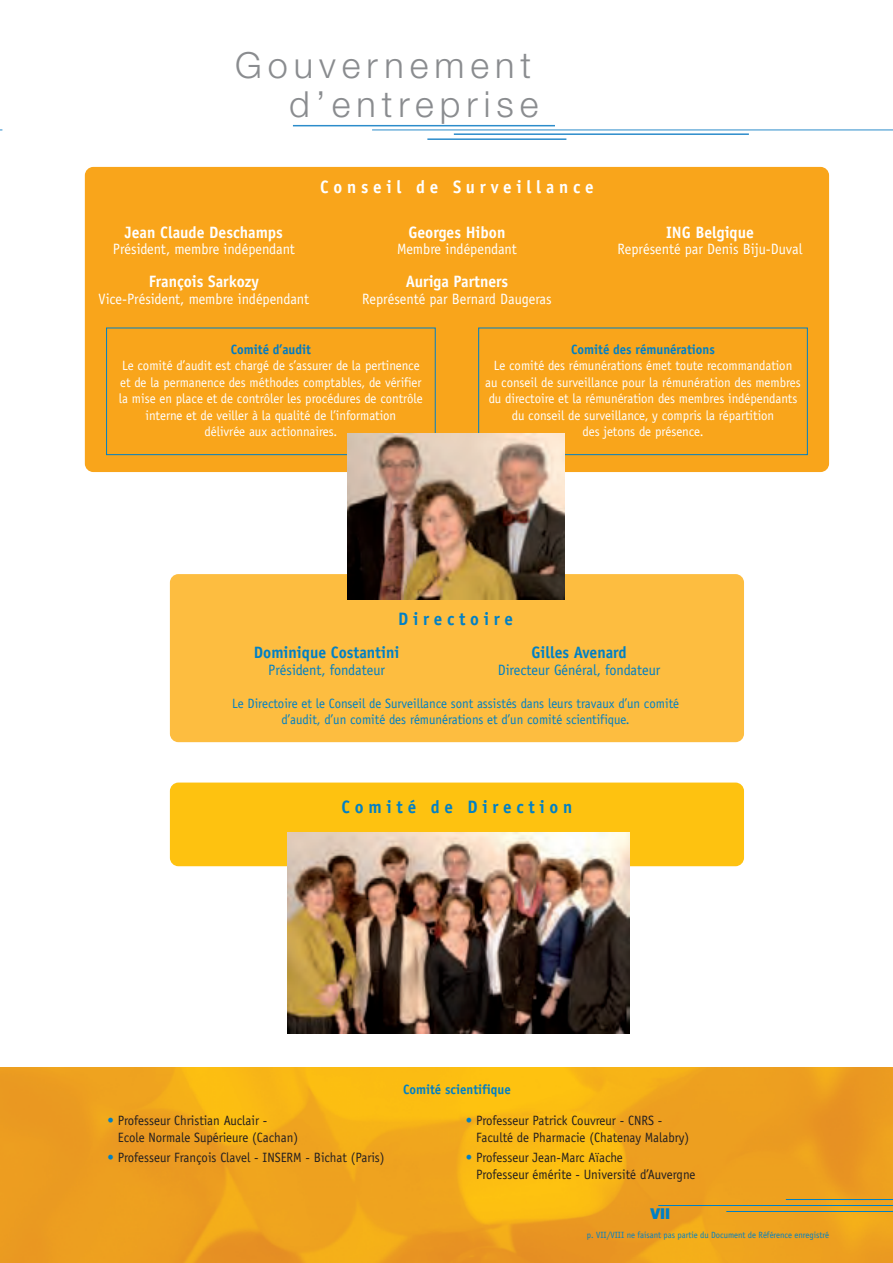
<style>
.page{position:relative;width:893px;height:1263px;background:#fff}
.page>*{position:absolute;margin:0;border:0;box-sizing:border-box;transform-origin:0 0}
.t1{font:300 36px/39px "Helvetica Neue";letter-spacing:.165em;color:#8a8c8f;text-align:right}
.t2{font:700 18px "Officina Sans";letter-spacing:.28em;color:#0080c5;scale:.95 1}
.t3{font:700 18px "Officina Sans";letter-spacing:.28em;color:#fff;scale:.95 1}
.t4{font:700 16.5px "Officina Sans";color:#fff;scale:.95 1}
.t5{font:700 16.5px "Officina Sans";color:#0080c5;scale:.95 1}
.t6{font:15px "Officina Sans";color:#fff;scale:.95 1}
.t7{font:15px "Officina Sans";color:#0080c5;scale:.95 1}
.t8{font:900 15px "Helvetica Neue";color:#0080c5}
.t9{font:13.5px/16.5px "Officina Sans";color:#fff;text-align:center;scale:.95 1}
.t10{font:13.5px/16.5px "Officina Sans";color:#231f20;scale:.95 1}
.t11{font:13.5px/16.5px "Officina Sans";color:#0080c5;text-align:center;scale:.95 1}
.t12{font:700 13.5px "Officina Sans";color:#0080c5;scale:.95 1}
.t13{font:700 13.5px "Officina Sans";color:#007bc3;scale:.95 1}
.t14{font:9px "Officina Sans";color:#0080c5;scale:.95 1}
.s1{color:#0080c5}
</style>
<div class="page">
<img style="left:0;top:1067px;width:892px;height:196px">
<div style="left:85px;top:167px;width:744px;height:305px;background:#f9a51b;border-radius:9px"></div>
<div style="left:170px;top:574px;width:574px;height:168px;background:#fdbd40;border-radius:9px"></div>
<div style="left:170px;top:783px;width:574px;height:83px;background:#fec210;border-radius:9px"></div>
<hr style="left:372px;top:130px;width:520px;height:1px;background:#2c8ccb">
<hr style="left:293px;top:125px;width:262px;height:1px;background:#2c8ccb">
<hr style="left:454px;top:133px;width:295px;height:2px;background:#2c8ccb">
<hr style="left:427px;top:138px;width:139px;height:2px;background:#2c8ccb">
<img style="left:288px;top:832px;width:341px;height:202px">
<hr style="left:658px;top:1205px;width:234px;height:1px;background:#0080c5">
<hr style="left:786px;top:1199px;width:106px;height:1px;background:#0080c5">
<hr style="left:726px;top:1211px;width:166px;height:1px;background:#0080c5">
<div style="left:106px;top:328px;width:330px;height:127px;border:1px solid #0080c5"></div>
<div style="left:478px;top:328px;width:330px;height:127px;border:1px solid #0080c5"></div>
<img style="left:348px;top:433px;width:217px;height:167px">
<h1 class="t1" style="left:235px;top:49px;width:305px">Gouvernement d’entreprise</h1>
<h2 class="t3" style="left:320px;top:180px;width:289px">Conseil de Surveillance</h2>
<p class="t4" style="left:125px;top:226px;width:168px">Jean Claude Deschamps</p>
<p class="t6" style="left:113px;top:243px;width:193px">Président, membre indépendant</p>
<p class="t4" style="left:149px;top:275px;width:118px">François Sarkozy</p>
<p class="t6" style="left:99px;top:293px;width:223px">Vice-Président, membre indépendant</p>
<p class="t4" style="left:408px;top:226px;width:104px">Georges Hibon</p>
<p class="t6" style="left:397px;top:243px;width:127px">Membre indépendant</p>
<p class="t4" style="left:406px;top:275px;width:109px">Auriga Partners</p>
<p class="t6" style="left:362px;top:293px;width:201px">Représenté par Bernard Daugeras</p>
<p class="t4" style="left:666px;top:226px;width:94px">ING Belgique</p>
<p class="t6" style="left:617px;top:243px;width:196px">Représenté par Denis Biju-Duval</p>
<p class="t13" style="left:231px;top:344px;width:86px">Comité d’audit</p>
<p class="t9" style="left:119px;top:358px;width:321px">Le comité d’audit est chargé de s’assurer de la pertinence et de la permanence des méthodes comptables, de vérifier la mise en place et de contrôler les procédures de contrôle interne et de veiller à la qualité de l’information<br>délivrée aux actionnaires.</p>
<p class="t12" style="left:571px;top:344px;width:153px">Comité des rémunérations</p>
<p class="t9" style="left:485px;top:358px;width:334px">Le comité des rémunérations émet toute recommandation<br>au conseil de surveillance pour la rémunération des membres du directoire et la rémunération des membres indépendants du conseil de surveillance, y compris la répartition<br>des jetons de présence.</p>
<h2 class="t2" style="left:398px;top:612px;width:122px">Directoire</h2>
<p class="t5" style="left:254px;top:646px;width:155px">Dominique Costantini</p>
<p class="t5" style="left:531px;top:646px;width:102px">Gilles Avenard</p>
<p class="t7" style="left:268px;top:664px;width:124px">Président, fondateur</p>
<p class="t7" style="left:498px;top:664px;width:173px">Directeur Général, fondateur</p>
<p class="t11" style="left:232px;top:696px;width:472px">Le Directoire et le Conseil de Surveillance sont assistés dans leurs travaux d’un comité d’audit, d’un comité des rémunérations et d’un comité scientifique.</p>
<h2 class="t2" style="left:341px;top:800px;width:245px">Comité de Direction</h2>
<p class="t10" style="left:118px;top:1113px;width:191px;text-indent:-10px"><span class="s1">•</span> Professeur Christian Auclair -<br>Ecole Normale Supérieure (Cachan)</p>
<p class="t10" style="left:108px;top:1151px;width:293px"><span class="s1">•</span> Professeur François Clavel - INSERM - Bichat (Paris)</p>
<p class="t12" style="left:403px;top:1084px;width:115px">Comité scientifique</p>
<p class="t10" style="left:476px;top:1113px;width:226px;text-indent:-10px"><span class="s1">•</span> Professeur Patrick Couvreur - CNRS -<br>Faculté de Pharmacie (Chatenay Malabry)</p>
<p class="t10" style="left:476px;top:1151px;width:232px;text-indent:-10px"><span class="s1">•</span> Professeur Jean-Marc Aïache<br>Professeur émérite - Université d’Auvergne</p>
<p class="t8" style="left:650px;top:1208px;width:21px">VII</p>
<p class="t14" style="left:587px;top:1231px;width:256px">p. VII/VIII ne faisant pas partie du Document de Référence enregistré</p>
</div>
